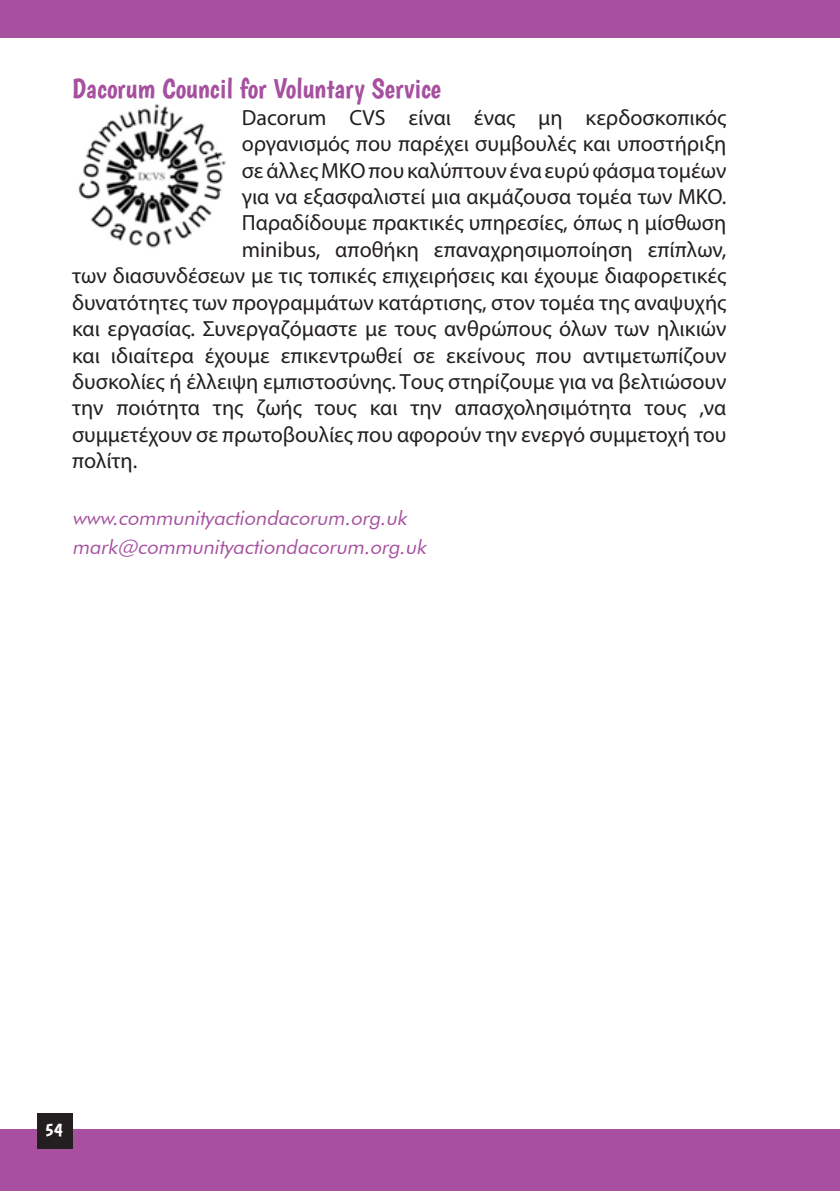
<style>
.page{position:relative;width:840px;height:1191px;background:#fff}
.page>*{position:absolute;margin:0;border:0;box-sizing:border-box;transform-origin:0 0}
.t1{font:28px "Boogaloo";color:#a6509f}
.t2{font:22px "Myriad Pro";color:#231f20}
.t3{font:italic 20px "Futura BT";color:#a6509f}
.t4{font:19px "Boogaloo";color:#fff}
</style>
<div class="page">
<div style="left:0;top:1129px;width:839px;height:62px;background:#a6509f"></div>
<div style="left:0;top:0;width:839px;height:37px;background:#a6509f"></div>
<div style="left:37px;top:1112px;width:36px;height:36px;background:#231f20"></div>
<img style="left:78px;top:104px;width:148px;height:144px">
<p class="t1" style="left:72px;top:72px;width:370px">Dacorum Council for Voluntary Service</p>
<p class="t2" style="left:242px;top:104px;width:486px">Dacorum CVS είναι ένας μη κερδοσκοπικός</p>
<p class="t2" style="left:242px;top:130px;width:486px">οργανισμός που παρέχει συμβουλές και υποστήριξη</p>
<p class="t2" style="left:242px;top:157px;width:486px">σε άλλες ΜΚΟ που καλύπτουν ένα ευρύ φάσμα τομέων</p>
<p class="t2" style="left:242px;top:183px;width:486px">για να εξασφαλιστεί μια ακμάζουσα τομέα των ΜΚΟ.</p>
<p class="t2" style="left:242px;top:209px;width:486px">Παραδίδουμε πρακτικές υπηρεσίες, όπως η μίσθωση</p>
<p class="t2" style="left:242px;top:236px;width:486px">minibus, αποθήκη επαναχρησιμοποίηση επίπλων,</p>
<p class="t2" style="left:72px;top:262px;width:655px">των διασυνδέσεων με τις τοπικές επιχειρήσεις και έχουμε διαφορετικές</p>
<p class="t2" style="left:72px;top:289px;width:655px">δυνατότητες των προγραμμάτων κατάρτισης, στον τομέα της αναψυχής</p>
<p class="t2" style="left:72px;top:315px;width:655px">και εργασίας. Συνεργαζόμαστε με τους ανθρώπους όλων των ηλικιών</p>
<p class="t2" style="left:72px;top:341px;width:655px">και ιδιαίτερα έχουμε επικεντρωθεί σε εκείνους που αντιμετωπίζουν</p>
<p class="t2" style="left:72px;top:368px;width:655px">δυσκολίες ή έλλειψη εμπιστοσύνης. Τους στηρίζουμε για να βελτιώσουν</p>
<p class="t2" style="left:72px;top:394px;width:655px">την ποιότητα της ζωής τους και την απασχολησιμότητα τους ,να</p>
<p class="t2" style="left:72px;top:421px;width:655px">συμμετέχουν σε πρωτοβουλίες που αφορούν την ενεργό συμμετοχή του</p>
<p class="t2" style="left:72px;top:447px;width:67px">πολίτη.</p>
<p class="t3" style="left:72px;top:506px;width:340px">www.communityactiondacorum.org.uk</p>
<p class="t3" style="left:72px;top:534px;width:359px">mark@communityactiondacorum.org.uk</p>
<p class="t4" style="left:44px;top:1118px;width:20px">54</p>
</div>
